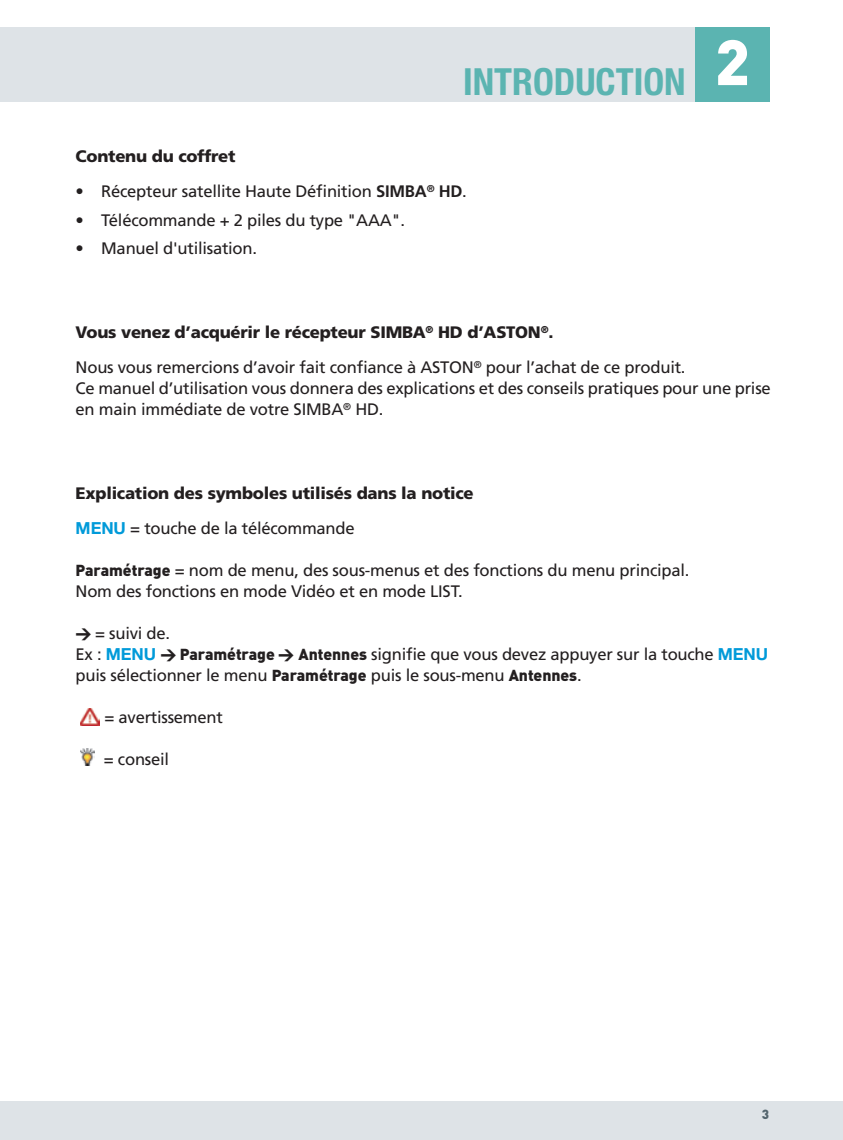
<style>
.page{position:relative;width:843px;height:1140px;background:#fff}
.page>*{position:absolute;margin:0;border:0;box-sizing:border-box;transform-origin:0 0}
.t1{font:700 condensed 37.45px "Helvetica Neue LT Std";color:#5bb4b1}
.t2{font:16.62px/21px "Frutiger LT Std";letter-spacing:-.015em;color:#231f20}
.t3{font:900 16.62px/35px "Frutiger LT Std";letter-spacing:-.015em;color:#231f20}
.t4{font:900 13.12px "DIN";color:#53656e}
.s1{font-weight:700}
.s2{font-weight:900}
.s3{font-family:"Helvetica Neue LT Std";font-weight:700;color:#009ad9}
.s4{font-weight:400}
.s5{font-family:"DIN";font-weight:900;font-size:15.75px}
</style>
<div class="page">
<div style="left:0;top:27px;width:768px;height:75px;background:#dee3e7"></div>
<div style="left:0;top:1101px;width:842px;height:39px;background:#dee3e7"></div>
<img style="left:81px;top:749px;width:14px;height:16px">
<img style="left:80px;top:708px;width:20px;height:18px">
<div style="left:695px;top:27px;width:74px;height:74px;background:#5bb4b1"></div>
<h1 class="t1" style="left:463px;top:68px;width:288px">INTRODUCTION <sup>2</sup></h1>
<p class="t3" style="left:76px;top:140px;width:161px">Contenu du coffret</p>
<p class="t2" style="left:76px;top:182px;width:392px">• Récepteur satellite Haute Définition <span class="s1">SIMBA</span><sup>®</sup> <span class="s1">HD</span>.</p>
<p class="t2" style="left:76px;top:211px;width:331px">• Télécommande + 2 piles du type "AAA".</p>
<p class="t2" style="left:76px;top:239px;width:183px">• Manuel d'utilisation.</p>
<p class="t2" style="left:76px;top:316px;width:611px;line-height:35px"><span class="s2">Vous venez d’acquérir le récepteur SIMBA</span><sup>®</sup> <span class="s2">HD d’ASTON</span><sup>®</sup><span class="s2">.<br></span>Nous vous remercions d’avoir fait confiance à ASTON<sup>®</sup> pour l’achat de ce produit.</p>
<p class="t2" style="left:76px;top:379px;width:696px">Ce manuel d’utilisation vous donnera des explications et des conseils pratiques pour une prise en main immédiate de votre SIMBA<sup>®</sup> HD.</p>
<p class="t3" style="left:76px;top:477px;width:399px">Explication des symboles utilisés dans la notice<br><span class="s3">MENU</span> <span class="s4">= touche de la télécommande</span></p>
<p class="t2" style="left:76px;top:561px;width:615px"><span class="s5">Paramétrage</span> = nom de menu, des sous-menus et des fonctions du menu principal.<br>Nom des fonctions en mode Vidéo et en mode LIST.</p>
<p class="t2" style="left:76px;top:624px;width:693px"><span class="s5">&gt;</span> = suivi de.<br>Ex : <span class="s3">MENU</span> <span class="s5">&gt; Paramétrage &gt; Antennes</span> signifie que vous devez appuyer sur la touche <span class="s3">MENU </span>puis sélectionner le menu <span class="s5">Paramétrage</span> puis le sous-menu <span class="s5">Antennes</span>.</p>
<p class="t2" style="left:104px;top:708px;width:120px">= avertissement</p>
<p class="t2" style="left:104px;top:750px;width:67px">= conseil</p>
<p class="t4" style="left:761px;top:1107px;width:9px">3</p>
</div>
